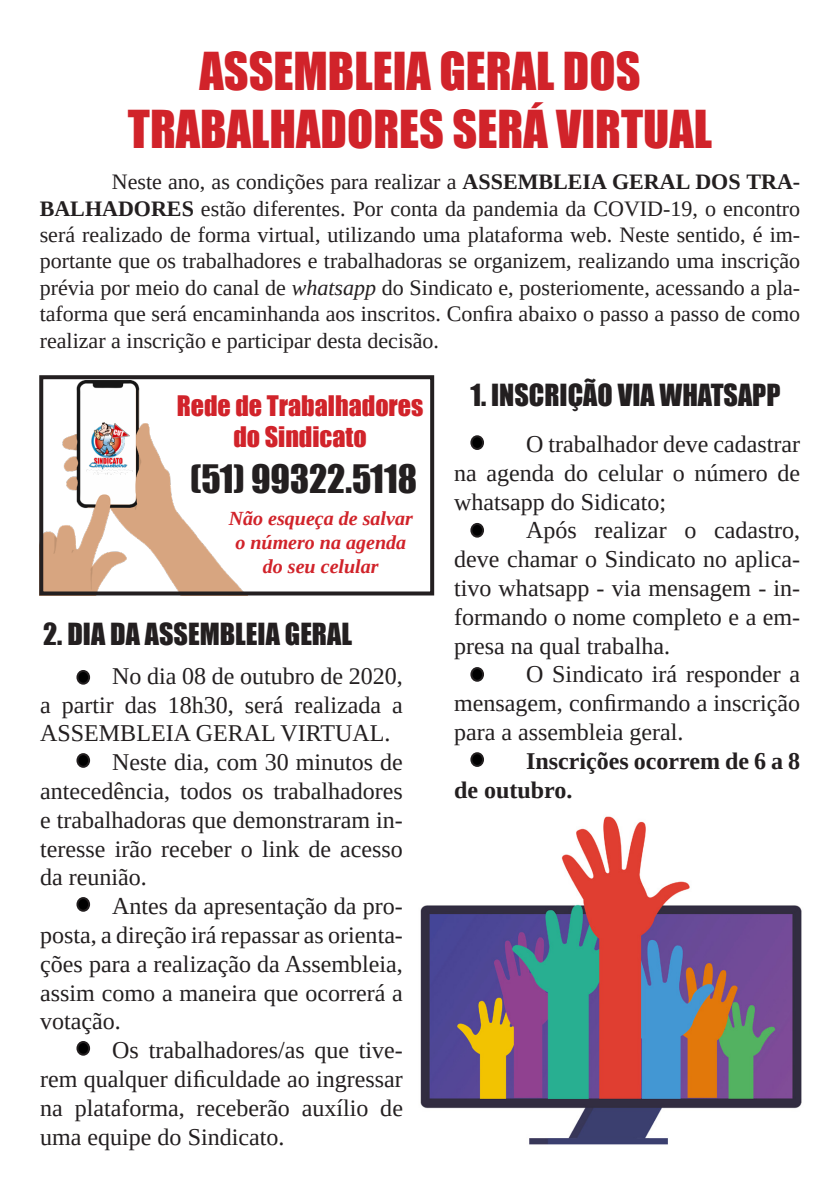
<style>
.page{position:relative;width:840px;height:1191px;background:#fff}
.page>*{position:absolute;margin:0;border:0;box-sizing:border-box;transform-origin:0 0}
.t1{font:48px "Impact";color:#d1232a}
.t2{font:36px "Impact";color:#231f20}
.t3{font:28px "Impact";color:#231f20}
.t4{font:26px "Impact";color:#d1232a}
.t5{font:24px/28.8px "Liberation Serif";color:#231f20;text-align:justify}
.t6{font:700 24px/28.8px "Liberation Serif";color:#231f20}
.t7{font:22px/26.4px "Liberation Serif";color:#231f20;text-align:justify}
.t8{font:italic 700 20px "Liberation Serif";color:#d1232a}
.s1{font-weight:700}
.s2{font-style:italic}
</style>
<div class="page">
<img style="left:44px;top:381px;width:198px;height:209px">
<img style="left:83px;top:421px;width:53px;height:54px">
<div style="left:39px;top:375px;width:395px;height:220px;border:4px solid #231f20"></div>
<div style="left:471px;top:436px;width:11px;height:13px;background:#000;border-radius:50%"></div>
<div style="left:470px;top:435px;width:13px;height:15px;border:2px solid #231f20;border-radius:50%"></div>
<div style="left:471px;top:524px;width:11px;height:12px;background:#000;border-radius:50%"></div>
<div style="left:470px;top:523px;width:13px;height:14px;border:2px solid #231f20;border-radius:50%"></div>
<div style="left:471px;top:668px;width:11px;height:13px;background:#000;border-radius:50%"></div>
<div style="left:470px;top:667px;width:13px;height:15px;border:2px solid #231f20;border-radius:50%"></div>
<img style="left:420px;top:816px;width:382px;height:329px">
<div style="left:471px;top:753px;width:11px;height:13px;background:#000;border-radius:50%"></div>
<div style="left:470px;top:752px;width:13px;height:15px;border:2px solid #231f20;border-radius:50%"></div>
<div style="left:77px;top:671px;width:12px;height:12px;background:#000;border-radius:50%"></div>
<div style="left:76px;top:670px;width:14px;height:14px;border:2px solid #231f20;border-radius:50%"></div>
<div style="left:77px;top:754px;width:12px;height:13px;background:#000;border-radius:50%"></div>
<div style="left:76px;top:753px;width:14px;height:15px;border:2px solid #231f20;border-radius:50%"></div>
<div style="left:77px;top:898px;width:12px;height:12px;background:#000;border-radius:50%"></div>
<div style="left:76px;top:897px;width:14px;height:14px;border:2px solid #231f20;border-radius:50%"></div>
<div style="left:77px;top:1042px;width:12px;height:12px;background:#000;border-radius:50%"></div>
<div style="left:76px;top:1041px;width:14px;height:14px;border:2px solid #231f20;border-radius:50%"></div>
<p class="t1" style="left:199px;top:34px;width:442px">ASSEMBLEIA GERAL DOS</p>
<p class="t1" style="left:128px;top:91px;width:585px">TRABALHADORES SERÁ VIRTUAL</p>
<p class="t7" style="left:40px;top:168px;width:761px;text-indent:72px">Neste ano, as condições para realizar a <span class="s1">ASSEMBLEIA GERAL DOS TRA-BALHADORES</span> estão diferentes. Por conta da pandemia da COVID-19, o encontro será realizado de forma virtual, utilizando uma plataforma web. Neste sentido, é im&shy;portante que os trabalhadores e trabalhadoras se organizem, realizando uma inscrição prévia por meio do canal de <span class="s2">whatsapp</span> do Sindicato e, posteriomente, acessando a pla&shy;taforma que será encaminhanda aos inscritos. Confira abaixo o passo a passo de como realizar a inscrição e participar desta decisão.</p>
<p class="t3" style="left:470px;top:373px;width:311px">1. INSCRIÇÃO VIA WHATSAPP</p>
<p class="t5" style="left:454px;top:429px;width:347px;text-indent:72px">O trabalhador deve cadastrar na agenda do celular o número de whatsapp do Sidicato;</p>
<p class="t5" style="left:454px;top:516px;width:347px;text-indent:72px">Após realizar o cadastro, deve chamar o Sindicato no aplica&shy;tivo whatsapp - via mensagem - in&shy;formando o nome completo e a em&shy;presa na qual trabalha.</p>
<p class="t5" style="left:454px;top:660px;width:347px;text-indent:72px">O Sindicato irá responder a mensagem, confirmando a inscrição para a assembleia geral.</p>
<p class="t6" style="left:454px;top:746px;width:347px;text-indent:72px">Inscrições ocorrem de 6 a 8 de outubro.</p>
<p class="t4" style="left:176px;top:385px;width:248px">Rede de Trabalhadores</p>
<p class="t4" style="left:233px;top:417px;width:135px">do Sindicato</p>
<p class="t2" style="left:190px;top:451px;width:228px">(51) 99322.5118</p>
<p class="t8" style="left:229px;top:505px;width:185px">Não esqueça de salvar</p>
<p class="t8" style="left:235px;top:529px;width:172px">o número na agenda</p>
<p class="t8" style="left:263px;top:553px;width:117px">do seu celular</p>
<p class="t3" style="left:43px;top:612px;width:310px">2. DIA DA ASSEMBLEIA GERAL</p>
<p class="t5" style="left:40px;top:661px;width:364px;text-indent:72px">No dia 08 de outubro de 2020, a partir das 18h30, será realizada a ASSEMBLEIA GERAL VIRTUAL.</p>
<p class="t5" style="left:40px;top:747px;width:364px;text-indent:72px">Neste dia, com 30 minutos de antecedência, todos os trabalhadores e trabalhadoras que demonstraram in&shy;teresse irão receber o link de acesso da reunião.</p>
<p class="t5" style="left:40px;top:891px;width:364px;text-indent:72px">Antes da apresentação da pro&shy;posta, a direção irá repassar as orienta&shy;ções para a realização da Assembleia, assim como a maneira que ocorrerá a votação.</p>
<p class="t5" style="left:40px;top:1035px;width:364px;text-indent:72px">Os trabalhadores/as que tive&shy;rem qualquer dificuldade ao ingressar na plataforma, receberão auxílio de uma equipe do Sindicato.</p>
</div>
